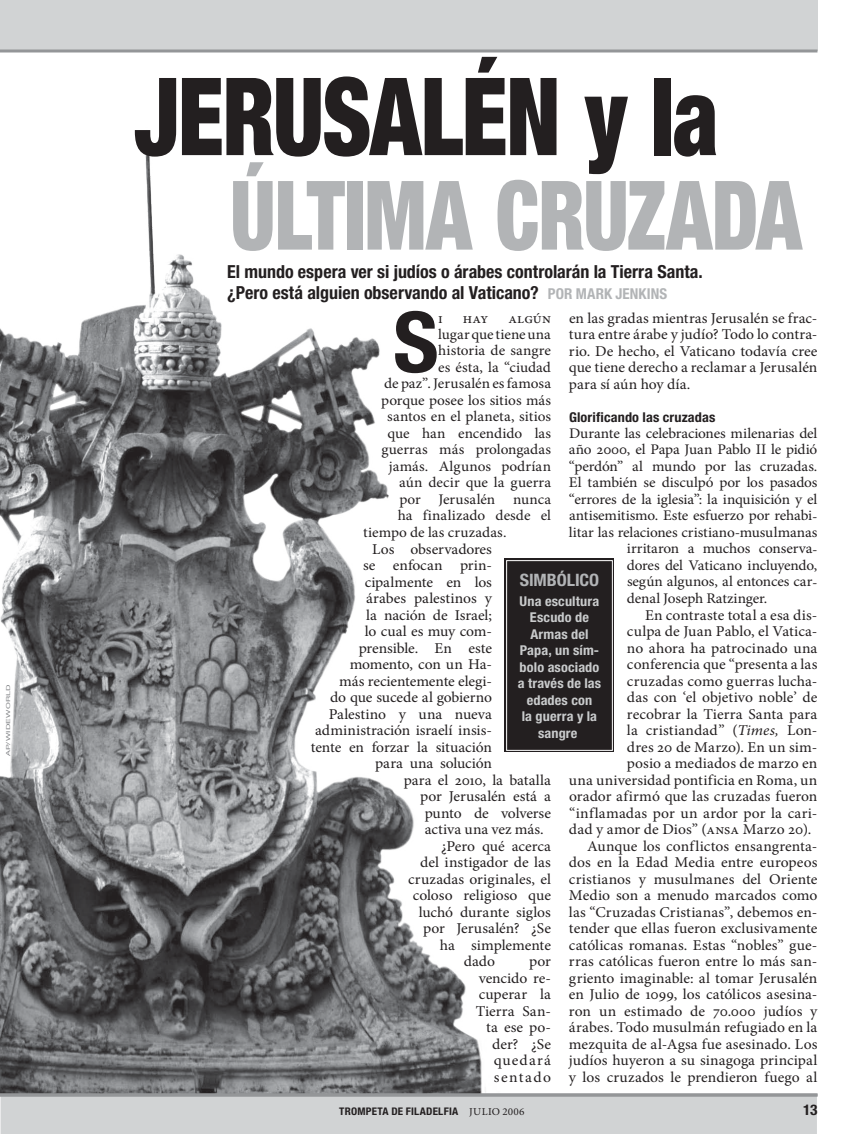
<style>
.page{position:relative;width:864px;height:1134px;background:#fff}
.page>*{position:absolute;margin:0;border:0;box-sizing:border-box;transform-origin:0 0}
.t1{font:900 condensed 108px "Helvetica Neue LT Std";letter-spacing:-.015em;color:#231f20;scale:.85 1}
.t2{font:900 condensed 96px "Helvetica Neue LT Std";letter-spacing:-.01em;color:#b2b4b6;scale:.85 1}
.t3{font:700 condensed 84px "Helvetica Neue LT Std";color:#231f20;scale:1.04 1}
.t4{font:700 condensed 18px/21px "Helvetica Neue LT Std";color:#231f20}
.t5{font:700 condensed 17.1px "Helvetica Neue LT Std";letter-spacing:-.005em;color:#b2b4b6;scale:1.05 1}
.t6{font:15px/16.5px "Minion Pro";color:#231f20;text-align:justify;scale:1.04 1}
.t7{font:700 condensed 15px "Helvetica Neue LT Std";color:#b2b4b6}
.t8{font:14.7px "Minion Pro";color:#231f20;scale:1.04 1}
.t9{font:700 condensed 14.7px "Helvetica Neue LT Std";color:#231f20;scale:1.05 1}
.t10{font:700 condensed 13.5px/16.5px "Helvetica Neue LT Std";letter-spacing:.01em;color:#c9cbcc;text-align:center;scale:1.05 1}
.t11{font:700 condensed 13.5px "Helvetica Neue LT Std";letter-spacing:.01em;color:#231f20;scale:1.05 1}
.t12{font:700 condensed 10.5px "Helvetica Neue LT Std";color:#231f20;scale:1.05 1}
.t13{font:10.5px "Minion Pro";color:#231f20;scale:1.05 1}
.t14{font:5.4px "Helvetica Neue";letter-spacing:.025em;color:#808285;scale:1.67 1}
.s1{font-size:15px;color:#b2b4b6}
.s2{font-style:italic}
.s3{font-size:14.7px}
.s4{font-family:"Minion Pro";font-weight:400;font-stretch:normal;font-size:14.7px;color:#231f20}
</style>
<div class="page">
<div style="left:0;top:0;width:818px;height:51px;background:#d1d3d4"></div>
<img style="left:0;top:134px;width:506px;height:960px">
<div style="left:502px;top:556px;width:112px;height:199px;background:#231f20"></div>
<div style="left:506px;top:560px;width:107px;height:191px;border:1px solid #fff"></div>
<div style="left:0;top:1096px;width:817px;height:38px;background:#d1d3d4"></div>
<hr style="left:0;top:50px;width:818px;height:2px;background:#949698">
<hr style="left:0;top:1094px;width:818px;height:2px;background:#949698">
<p class="t14" style="left:5px;top:756px;width:45px;rotate:-90deg">ap/wideworld</p>
<h1 class="t1" style="left:135px;top:50px;width:689px">JERUSALÉN Y LA</h1>
<h2 class="t2" style="left:230px;top:156px;width:674px">ÚLTIMA CRUZADA</h2>
<p class="t4" style="left:227px;top:261px;width:477px">El mundo espera ver si judíos o árabes controlarán la Tierra Santa. ¿Pero está alguien observando al Vaticano? <span class="s1">POR mar</span></p>
<p class="t7" style="left:604px;top:285px;width:51px">k jenkins</p>
<h3 class="t3" style="left:393px;top:291px;width:45px">S</h3>
<p class="t8" style="left:438px;top:308px;width:6px">i</p>
<p class="t8" style="left:463px;top:308px;width:26px">hay</p>
<p class="t8" style="left:508px;top:308px;width:43px">algún</p>
<p class="t6" style="left:569px;top:310px;width:240px">en las gradas mientras Jerusalén se frac&shy;tura entre árabe y judío? Todo lo contra&shy;rio. De hecho, el Vaticano todavía cree que tiene derecho a reclamar a Jerusalén para sí aún hoy día.</p>
<p class="t11" style="left:569px;top:409px;width:141px">Glorificando las cruzadas</p>
<p class="t8" style="left:569px;top:423px;width:240px">Durante las celebraciones milenarias del</p>
<p class="t8" style="left:569px;top:440px;width:240px">año 2000, el Papa Juan Pablo II le pidió</p>
<p class="t8" style="left:569px;top:456px;width:240px">“perdón” al mundo por las cruzadas.</p>
<p class="t8" style="left:569px;top:473px;width:240px">El también se disculpó por los pasados</p>
<p class="t8" style="left:569px;top:489px;width:240px">“errores de la iglesia”: la inquisición y el</p>
<p class="t8" style="left:569px;top:506px;width:240px">antisemitismo. Este esfuerzo por rehabi-</p>
<p class="t8" style="left:569px;top:522px;width:240px">litar las relaciones cristiano-musulmanas</p>
<p class="t8" style="left:627px;top:539px;width:185px">irritaron a muchos conserva-</p>
<p class="t8" style="left:627px;top:555px;width:185px">dores del Vaticano incluyendo,</p>
<p class="t8" style="left:627px;top:572px;width:185px">según algunos, al entonces car-</p>
<p class="t8" style="left:627px;top:588px;width:137px">denal Joseph Ratzinger.</p>
<p class="t6" style="left:645px;top:607px;width:167px">En contraste total a esa dis-</p>
<p class="t6" style="left:627px;top:623px;width:185px">culpa de Juan Pablo, el Vatica-</p>
<p class="t6" style="left:627px;top:640px;width:185px">no ahora ha patrocinado una</p>
<p class="t6" style="left:627px;top:656px;width:185px">conferencia que “presenta a las</p>
<p class="t6" style="left:627px;top:673px;width:185px">cruzadas como guerras lucha-</p>
<p class="t6" style="left:627px;top:689px;width:185px">das con ‘el objetivo noble’ de</p>
<p class="t6" style="left:627px;top:706px;width:185px">recobrar la Tierra Santa para</p>
<p class="t6" style="left:627px;top:722px;width:185px">la cristiandad” (<span class="s2">Times,</span> Lon-</p>
<p class="t6" style="left:627px;top:739px;width:185px">dres 20 de Marzo). En un sim-</p>
<p class="t6" style="left:627px;top:755px;width:185px">posio a mediados de marzo en</p>
<p class="t6" style="left:569px;top:772px;width:240px">una universidad pontificia en Roma, un</p>
<p class="t6" style="left:569px;top:788px;width:240px">orador afirmó que las cruzadas fueron</p>
<p class="t6" style="left:569px;top:805px;width:240px">“inflamadas por un ardor por la cari-</p>
<p class="t6" style="left:569px;top:821px;width:235px">dad y amor de Dios” (<span class="s3">ansa</span> Marzo 20).</p>
<p class="t6" style="left:587px;top:838px;width:223px">Aunque los conflictos ensangrenta-</p>
<p class="t6" style="left:569px;top:854px;width:240px">dos en la Edad Media entre europeos</p>
<p class="t6" style="left:569px;top:871px;width:240px">cristianos y musulmanes del Oriente</p>
<p class="t6" style="left:569px;top:887px;width:240px">Medio son a menudo marcados como</p>
<p class="t6" style="left:569px;top:904px;width:240px">las “Cruzadas Cristianas”, debemos en-</p>
<p class="t6" style="left:569px;top:920px;width:240px">tender que ellas fueron exclusivamente</p>
<p class="t6" style="left:569px;top:937px;width:240px">católicas romanas. Estas “nobles” gue-</p>
<p class="t6" style="left:569px;top:953px;width:240px">rras católicas fueron entre lo más san-</p>
<p class="t6" style="left:569px;top:970px;width:240px">griento imaginable: al tomar Jerusalén</p>
<p class="t6" style="left:569px;top:986px;width:240px">en Julio de 1099, los católicos asesina-</p>
<p class="t6" style="left:569px;top:1003px;width:241px">ron un estimado de 70.000 judíos y</p>
<p class="t6" style="left:569px;top:1019px;width:240px">árabes. Todo musulmán refugiado en la</p>
<p class="t6" style="left:569px;top:1036px;width:240px">mezquita de al-Agsa fue asesinado. Los</p>
<p class="t6" style="left:569px;top:1052px;width:240px">judíos huyeron a su sinagoga principal</p>
<p class="t6" style="left:569px;top:1069px;width:240px">y los cruzados le prendieron fuego al</p>
<p class="t8" style="left:438px;top:324px;width:110px">lugarque tieneuna</p>
<p class="t8" style="left:438px;top:341px;width:110px">historia de sangre</p>
<p class="t8" style="left:438px;top:357px;width:110px">es ésta, la “ciudad</p>
<p class="t8" style="left:384px;top:374px;width:162px">de paz”.Jerusalén esfamosa</p>
<p class="t8" style="left:381px;top:390px;width:165px">porque posee los sitios más</p>
<p class="t8" style="left:387px;top:407px;width:159px">santos en el planeta, sitios</p>
<p class="t8" style="left:387px;top:423px;width:159px">que han encendido las</p>
<p class="t8" style="left:381px;top:440px;width:165px">guerras más prolongadas</p>
<p class="t8" style="left:389px;top:456px;width:157px">jamás. Algunos podrían</p>
<p class="t8" style="left:399px;top:473px;width:147px">aún decir que la guerra</p>
<p class="t8" style="left:399px;top:489px;width:147px">por Jerusalén nunca</p>
<p class="t8" style="left:398px;top:506px;width:149px">ha finalizado desde el</p>
<p class="t8" style="left:363px;top:522px;width:139px">tiempo de las cruzadas.</p>
<p class="t6" style="left:372px;top:541px;width:117px">Los observadores</p>
<p class="t6" style="left:363px;top:557px;width:125px">se enfocan prin-</p>
<p class="t6" style="left:365px;top:574px;width:124px">cipalmente en los</p>
<p class="t6" style="left:366px;top:590px;width:123px">árabes palestinos y</p>
<p class="t6" style="left:366px;top:607px;width:122px">la nación de Israel;</p>
<p class="t6" style="left:365px;top:623px;width:124px">lo cual es muy com-</p>
<p class="t6" style="left:359px;top:640px;width:130px">prensible. En este</p>
<p class="t6" style="left:350px;top:656px;width:138px">momento, con un Ha-</p>
<p class="t6" style="left:339px;top:673px;width:148px">más recientemente elegi-</p>
<p class="t6" style="left:330px;top:689px;width:157px">do que sucede al gobierno</p>
<p class="t6" style="left:329px;top:706px;width:158px">Palestino y una nueva</p>
<p class="t6" style="left:315px;top:722px;width:171px">administración israelí insis-</p>
<p class="t6" style="left:311px;top:739px;width:176px">tente en forzar la situación</p>
<p class="t6" style="left:375px;top:755px;width:114px">para una solución</p>
<p class="t6" style="left:404px;top:772px;width:143px">para el 2010, la batalla</p>
<p class="t6" style="left:420px;top:788px;width:127px">por Jerusalén está a</p>
<p class="t6" style="left:425px;top:805px;width:123px">punto de volverse</p>
<p class="t6" style="left:425px;top:821px;width:116px">activa una vez más.</p>
<p class="t6" style="left:441px;top:838px;width:107px">¿Pero qué acerca</p>
<p class="t6" style="left:420px;top:854px;width:127px">del instigador de las</p>
<p class="t6" style="left:408px;top:871px;width:139px">cruzadas originales, el</p>
<p class="t6" style="left:413px;top:887px;width:134px">coloso religioso que</p>
<p class="t6" style="left:419px;top:904px;width:129px">luchó durante siglos</p>
<p class="t6" style="left:423px;top:920px;width:124px">por Jerusalén? ¿Se</p>
<p class="t6" style="left:440px;top:937px;width:108px">ha simplemente</p>
<p class="t6" style="left:464px;top:953px;width:32px">dado</p>
<p class="t5" style="left:520px;top:570px;width:77px">SIMBÓLICO</p>
<p class="t10" style="left:518px;top:592px;width:81px">Una escultura<br>Escudo de<br>Armas del<br>Papa, un sím&shy;bolo asociado a través de las edades con<br>la guerra y la sangre<span class="s4">.</span></p>
<p class="t6" style="left:476px;top:953px;width:74px;text-align:right">por<br>vencido re&shy;cuperar la<br>Tierra San&shy;ta ese po&shy;der? ¿Se quedará sentado</p>
<p class="t12" style="left:339px;top:1104px;width:7px">trompeta</p>
<p class="t12" style="left:391px;top:1104px;width:20px">de filadelfia</p>
<p class="t13" style="left:469px;top:1104px;width:6px">julio</p>
<p class="t13" style="left:503px;top:1104px;width:23px">2006</p>
<p class="t9" style="left:803px;top:1100px;width:15px">13</p>
</div>
